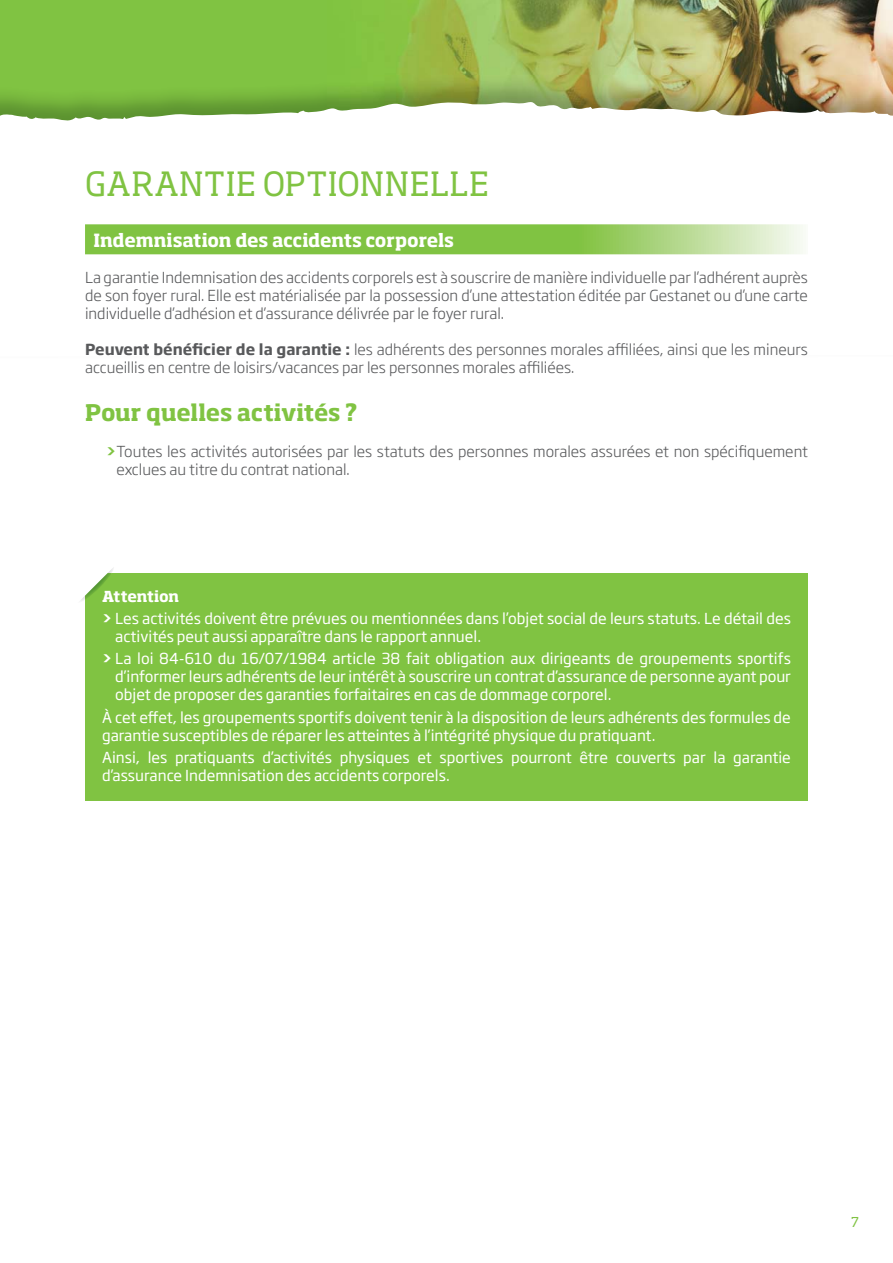
<style>
.page{position:relative;width:893px;height:1263px;background:#fff}
.page>*{position:absolute;margin:0;border:0;box-sizing:border-box;transform-origin:0 0}
.t1{font:33px "Soho Pro";letter-spacing:.015em;color:#80c342}
.t2{font:700 22.5px "Soho Pro";letter-spacing:-.005em;color:#80c342}
.t3{font:700 18px "Soho Pro";letter-spacing:-.005em;color:#fff}
.t4{font:15px/18px "Soho Gothic Std";color:#fff}
.t5{font:300 15px/18px "Soho Gothic Std";color:#58595b}
.t6{font:700 15px "Soho Pro";letter-spacing:-.015em;color:#fff}
.t7{font:13.5px "Soho Pro";color:#80c342}
.s1{font-weight:700}
.s2{font-weight:700;color:#80c342}
</style>
<div class="page">
<div style="left:0;top:0;width:893px;height:319px;background:#80c342"></div>
<img style="left:377px;top:0;width:516px;height:102px">
<div style="left:0;top:102px;width:893px;height:217px;background:#fff"></div>
<div style="left:85px;top:573px;width:723px;height:228px;background:#80c342"></div>
<svg style="left:80px;top:568px;width:33px;height:33px"></svg>
<svg style="left:85px;top:224px;width:723px;height:30px"></svg>
<h1 class="t1" style="left:85px;top:172px;width:405px">GARANTIE OPTIONNELLE</h1>
<p class="t3" style="left:94px;top:234px;width:362px">Indemnisation des accidents corporels</p>
<p class="t5" style="left:85px;top:269px;width:724px;text-align:justify">La garantie Indemnisation des accidents corporels est à souscrire de manière individuelle par l’adhérent auprès de son foyer rural. Elle est matérialisée par la possession d’une attestation éditée par Gestanet ou d’une carte individuelle d’adhésion et d’assurance délivrée par le foyer rural.</p>
<p class="t5" style="left:85px;top:341px;width:724px"><span class="s1">Peuvent bénéficier de la garantie :</span> les adhérents des personnes morales affiliées, ainsi que les mineurs accueillis en centre de loisirs/vacances par les personnes morales affiliées.</p>
<h2 class="t2" style="left:85px;top:405px;width:274px">Pour quelles activités ?</h2>
<p class="t5" style="left:116px;top:443px;width:693px;text-indent:-10px"><span class="s2">&gt;</span> Toutes les activités autorisées par les statuts des personnes morales assurées et non spécifiquement exclues au titre du contrat national.</p>
<p class="t6" style="left:102px;top:591px;width:79px">Attention</p>
<p class="t4" style="left:115px;top:612px;width:677px;text-indent:-13px"><span class="s1">&gt;</span> Les activités doivent être prévues ou mentionnées dans l’objet social de leurs statuts. Le détail des activités peut aussi apparaître dans le rapport annuel.</p>
<p class="t4" style="left:115px;top:652px;width:677px;text-align:justify;text-indent:-13px"><span class="s1">&gt;</span> La loi 84-610 du 16/07/1984 article 38 fait obligation aux dirigeants de groupements sportifs d’informer leurs adhérents de leur intérêt à souscrire un contrat d’assurance de personne ayant pour objet de proposer des garanties forfaitaires en cas de dommage corporel.</p>
<p class="t4" style="left:102px;top:710px;width:690px">À cet effet, les groupements sportifs doivent tenir à la disposition de leurs adhérents des formules de garantie susceptibles de réparer les atteintes à l’intégrité physique du pratiquant.</p>
<p class="t4" style="left:102px;top:750px;width:690px">Ainsi, les pratiquants d’activités physiques et sportives pourront être couverts par la garantie d’assurance Indemnisation des accidents corporels.</p>
<p class="t7" style="left:851px;top:1217px;width:9px">7</p>
</div>
